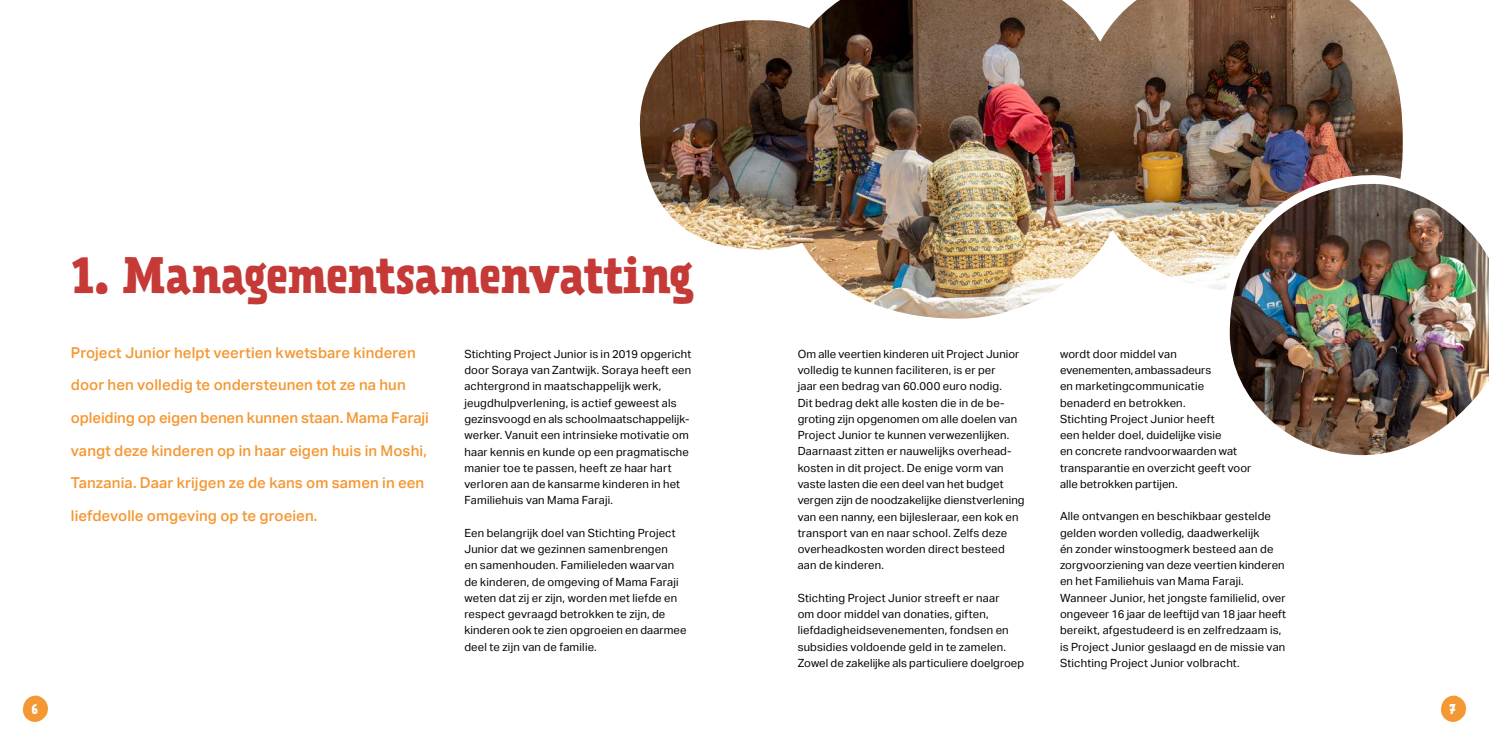
<style>
.page{position:relative;width:1489px;height:745px;background:#fff}
.page>*{position:absolute;margin:0;border:0;box-sizing:border-box;transform-origin:0 0}
.t1{font:700 45px "Prater Serif Pro";letter-spacing:-.02em;color:#c53a37}
.t2{font:500 15px/32.5px "Aktiv Grotesk";letter-spacing:.005em;color:#f49833}
.t3{font:700 12.5px "Prater Serif Pro";color:#fff}
.t4{font:11.25px/16.2px "Aktiv Grotesk";letter-spacing:.015em;color:#000}
</style>
<div class="page">
<svg style="left:23px;top:695px;width:25px;height:26px"></svg>
<svg style="left:1441px;top:695px;width:24px;height:26px"></svg>
<img style="left:639px;top:0;width:763px;height:318px">
<img style="left:1216px;top:174px;width:272px;height:282px">
<h1 class="t1" style="left:71px;top:241px;width:623px">1. Managementsamenvatting</h1>
<p class="t2" style="left:71px;top:336px;width:359px">Project Junior helpt veertien kwetsbare kinderen door hen volledig te ondersteunen tot ze na hun opleiding op eigen benen kunnen staan. Mama Faraji vangt deze kinderen op in haar eigen huis in Moshi, Tanzania. Daar krijgen ze de kans om samen in een liefdevolle omgeving op te groeien.</p>
<p class="t4" style="left:464px;top:345px;width:228px">Stichting Project Junior is in 2019 opgericht door Soraya van Zantwijk. Soraya heeft een achtergrond in maatschappelijk werk, jeugdhulpverlening, is actief geweest als gezinsvoogd en als schoolmaatschappelijk&shy;werker. Vanuit een intrinsieke motivatie om haar kennis en kunde op een pragmatische manier toe te passen, heeft ze haar hart verloren aan de kansarme kinderen in het Familiehuis van Mama Faraji.</p>
<p class="t4" style="left:464px;top:524px;width:224px">Een belangrijk doel van Stichting Project Junior dat we gezinnen samenbrengen<br>en samenhouden. Familieleden waarvan de kinderen, de omgeving of Mama Faraji weten dat zij er zijn, worden met liefde en respect gevraagd betrokken te zijn, de kinderen ook te zien opgroeien en daarmee deel te zijn van de familie.</p>
<p class="t4" style="left:797px;top:345px;width:228px">Om alle veertien kinderen uit Project Junior volledig te kunnen faciliteren, is er per<br>jaar een bedrag van 60.000 euro nodig.<br>Dit bedrag dekt alle kosten die in de be&shy;groting zijn opgenomen om alle doelen van Project Junior te kunnen verwezenlijken.<br>Daarnaast zitten er nauwelijks overhead&shy;kosten in dit project. De enige vorm van vaste lasten die een deel van het budget vergen zijn de noodzakelijke dienstverlening van een nanny, een bijlesleraar, een kok en transport van en naar school. Zelfs deze overheadkosten worden direct besteed aan de kinderen.</p>
<p class="t4" style="left:797px;top:589px;width:228px">Stichting Project Junior streeft er naar<br>om door middel van donaties, giften, liefdadigheidsevenementen, fondsen en subsidies voldoende geld in te zamelen.<br>Zowel de zakelijke als particuliere doelgroep</p>
<p class="t4" style="left:1059px;top:345px;width:193px">wordt door middel van evenementen, ambassadeurs<br>en marketingcommunicatie benaderd en betrokken.<br>Stichting Project Junior heeft<br>een helder doel, duidelijke visie<br>en concrete randvoorwaarden wat transparantie en overzicht geeft voor alle betrokken partijen.</p>
<p class="t4" style="left:1059px;top:508px;width:228px">Alle ontvangen en beschikbaar gestelde gelden worden volledig, daadwerkelijk<br>én zonder winstoogmerk besteed aan de zorgvoorziening van deze veertien kinderen en het Familiehuis van Mama Faraji.<br>Wanneer Junior, het jongste familielid, over ongeveer 16 jaar de leeftijd van 18 jaar heeft bereikt, afgestudeerd is en zelfredzaam is, is Project Junior geslaagd en de missie van Stichting Project Junior volbracht.</p>
<p class="t3" style="left:32px;top:699px;width:8px">6</p>
<p class="t3" style="left:1449px;top:699px;width:8px">7</p>
</div>
